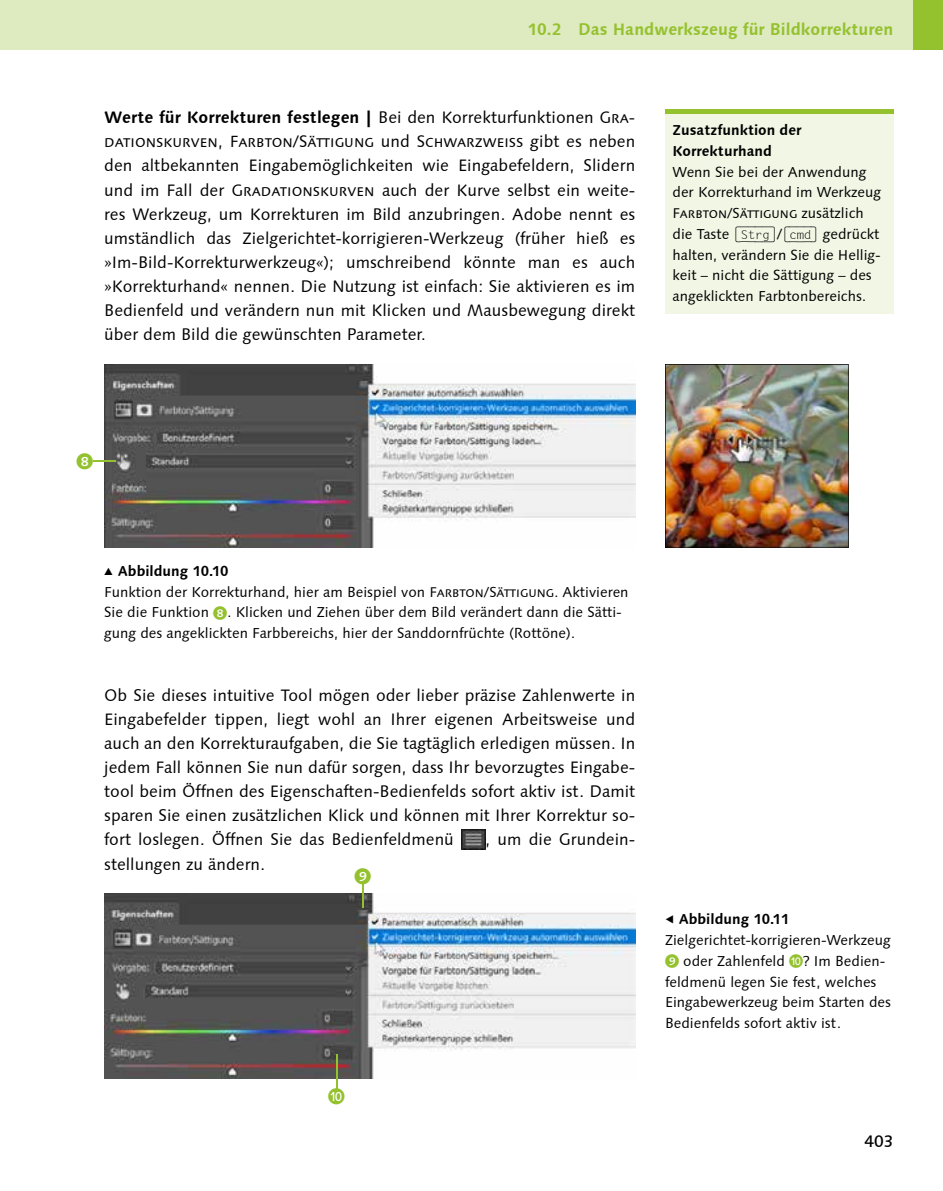
<style>
.page{position:relative;width:943px;height:1191px;background:#fff}
.page>*{position:absolute;margin:0;border:0;box-sizing:border-box;transform-origin:0 0}
.t1{font:16.62px/24px "Syntax Next LT Pro";color:#000;text-align:justify}
.t2{font:700 16.62px "Syntax Next LT Pro";color:#000}
.t3{font:700 16.62px "Syntax Next LT Pro";color:#94c12e}
.t4{font:500 16.62px "Syntax Next LT Pro";color:#000}
.t5{font:16.62px "Galileo Press Callout";color:#94c12e}
.t6{font:16.28px "Syntax Next LT Pro";letter-spacing:.055em;color:#000}
.t7{font:14.35px/20.7px "Syntax Next LT Pro";color:#000}
.t8{font:700 14.35px/20.7px "Syntax Next LT Pro";color:#000}
.t9{font:14.17px "Syntax Next LT Pro";letter-spacing:.06em;color:#000}
.s1{font-weight:400}
.s2{font-weight:400;font-size:16.28px}
.s3{font-size:16.62px}
.s4{font-size:16.28px}
.s5{font-size:14.35px}
.s6{font-family:"Keyboard Universal"}
.s7{font-family:"European Pi X";font-size:10.5px}
.s8{font-weight:700}
.s9{font-size:14.17px}
.s10{font-family:"Galileo Press Callout";font-size:14px;color:#94c12e}
</style>
<div class="page">
<div style="left:0;top:0;width:943px;height:50px;background:#deeabf"></div>
<div style="left:913px;top:0;width:30px;height:50px;background:#94c12e"></div>
<img style="left:461px;top:829px;width:24px;height:20px">
<div style="left:665px;top:112px;width:228px;height:47px;background:#f1f6e5"></div>
<hr style="left:665px;top:109px;width:228px;height:4px;background:#94c12e">
<div style="left:665px;top:153px;width:228px;height:160px;background:#f1f6e5"></div>
<img style="left:665px;top:364px;width:183px;height:183px">
<img style="left:104px;top:364px;width:531px;height:183px">
<hr style="left:92px;top:460px;width:23px;height:2px;background:#94c12e">
<div style="left:77px;top:454px;width:16px;height:12px;background:#fff;border-radius:50%"></div>
<img style="left:104px;top:893px;width:531px;height:185px">
<svg style="left:362px;top:882px;width:1px;height:26px"></svg>
<hr style="left:335px;top:1054px;width:2px;height:36px;background:#94c12e">
<div style="left:328px;top:1089px;width:16px;height:13px;background:#fff;border-radius:50%"></div>
<p class="t3" style="left:527px;top:18px;width:367px">10.2 Das Handwerkszeug für Bildkorrekturen</p>
<p class="t2" style="left:104px;top:107px;width:532px">Werte für Korrekturen festlegen | <span class="s1">Bei den Korrekturfunktionen</span> <span class="s2">Gra-</span></p>
<p class="t6" style="left:104px;top:132px;width:532px">dationskurven<span class="s3">,</span> Farbton/Sättigung <span class="s3">und</span> Schwarzweiss <span class="s3">gibt es neben</span></p>
<p class="t1" style="left:104px;top:154px;width:532px">den altbekannten Eingabemöglichkeiten wie Eingabefeldern, Slidern und im Fall der <span class="s4">Gradationskurven</span> auch der Kurve selbst ein weite&shy;res Werkzeug, um Korrekturen im Bild anzubringen. Adobe nennt es umständlich das Zielgerichtet-korrigieren-Werkzeug (früher hieß es »Im-Bild-Korrekturwerkzeug«); umschreibend könnte man es auch »Korrekturhand« nennen. Die Nutzung ist einfach: Sie aktivieren es im Bedienfeld und verändern nun mit Klicken und Mausbewegung direkt über dem Bild die gewünschten Parameter.</p>
<p class="t8" style="left:672px;top:120px;width:131px">Zusatzfunktion der<br>Korrekturhand</p>
<p class="t7" style="left:672px;top:161px;width:210px">Wenn Sie bei der Anwendung der Korrekturhand im Werkzeug</p>
<p class="t9" style="left:672px;top:204px;width:193px">Farbton/Sättigung <span class="s5">zusätzlich</span></p>
<p class="t7" style="left:672px;top:223px;width:210px">die Taste <span class="s6">(STRG)</span>/<span class="s6">(CMD)</span> gedrückt halten, verändern Sie die Hellig&shy;keit – nicht die Sättigung – des angeklickten Farbtonbereichs.</p>
<p class="t5" style="left:77px;top:453px;width:18px">8</p>
<p class="t7" style="left:104px;top:560px;width:526px"><span class="s7">G</span> <span class="s8">Abbildung 10.10<br></span>Funktion der Korrekturhand, hier am Beispiel von <span class="s9">Farbton/Sättigung</span>. Aktivieren Sie die Funktion <span class="s10">8</span>. Klicken und Ziehen über dem Bild verändert dann die Sätti&shy;gung des angeklickten Farbbereichs, hier der Sanddornfrüchte (Rottöne).</p>
<p class="t1" style="left:104px;top:683px;width:532px">Ob Sie dieses intuitive Tool mögen oder lieber präzise Zahlenwerte in Eingabefelder tippen, liegt wohl an Ihrer eigenen Arbeitsweise und auch an den Korrekturaufgaben, die Sie tagtäglich erledigen müssen. In jedem Fall können Sie nun dafür sorgen, dass Ihr bevorzugtes Eingabe&shy;tool beim Öffnen des Eigenschaften-Bedienfelds sofort aktiv ist. Damit sparen Sie einen zusätzlichen Klick und können mit Ihrer Korrektur so&shy;fort loslegen. Öffnen Sie das Bedienfeldmenü</p>
<p class="t1" style="left:485px;top:827px;width:151px">, um die Grundein-</p>
<p class="t1" style="left:104px;top:851px;width:162px">stellungen zu ändern.</p>
<p class="t5" style="left:354px;top:868px;width:18px">9</p>
<p class="t5" style="left:328px;top:1088px;width:18px">j</p>
<p class="t7" style="left:665px;top:909px;width:227px"><span class="s7">F</span> <span class="s8">Abbildung 10.11<br></span>Zielgerichtet-korrigieren-Werkzeug<br><span class="s10">9</span> oder Zahlenfeld <span class="s10">j</span>? Im Bedien&shy;feldmenü legen Sie fest, welches<br>Eingabewerkzeug beim Starten des<br>Bedienfelds sofort aktiv ist.</p>
<p class="t4" style="left:864px;top:1130px;width:30px">403</p>
</div>
